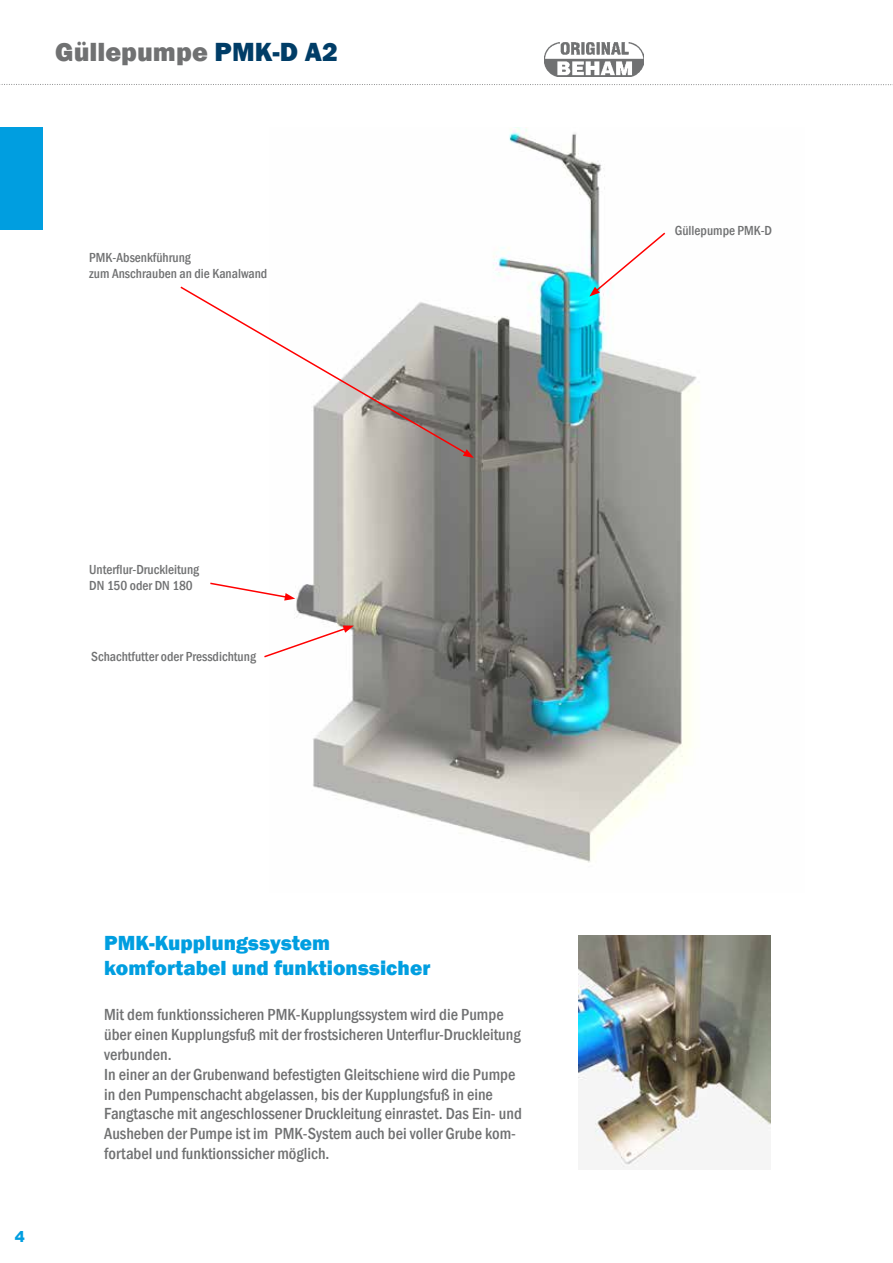
<style>
.page{position:relative;width:893px;height:1263px;background:#fff}
.page>*{position:absolute;margin:0;border:0;box-sizing:border-box;transform-origin:0 0}
.t1{font:800 27px "Franklin Gothic";color:#707172}
.t2{font:800 21px/25.2px "Franklin Gothic";color:#009ee0}
.t3{font:500 condensed 16.5px/19.8px "Franklin Gothic";color:#707172}
.t4{font:900 15px "Arial";color:#009ee0}
.t5{font:500 condensed 13.5px/16.2px "Franklin Gothic";color:#707172}
.s1{color:#003d67}
</style>
<div class="page">
<svg style="left:0;top:84px;width:893px;height:1px"></svg>
<div style="left:0;top:128px;width:43px;height:102px;background:#009ee0"></div>
<img style="left:294px;top:128px;width:403px;height:735px">
<svg style="left:180px;top:285px;width:289px;height:171px"></svg>
<svg style="left:463px;top:449px;width:11px;height:9px"></svg>
<svg style="left:210px;top:582px;width:85px;height:19px"></svg>
<svg style="left:264px;top:625px;width:90px;height:34px"></svg>
<svg style="left:589px;top:231px;width:78px;height:65px"></svg>
<img style="left:544px;top:43px;width:99px;height:34px">
<img style="left:578px;top:935px;width:192px;height:232px">
<h1 class="t1" style="left:55px;top:35px;width:284px">Güllepumpe <span class="s1">PMK-D A2</span></h1>
<p class="t5" style="left:89px;top:249px;width:180px">PMK-Absenkführung<br>zum Anschrauben an die Kanalwand</p>
<p class="t5" style="left:89px;top:561px;width:111px">Unterflur-Druckleitung<br>DN 150 oder DN 180</p>
<p class="t5" style="left:91px;top:648px;width:166px">Schachtfutter oder Pressdichtung</p>
<p class="t4" style="left:15px;top:1225px;width:12px">4</p>
<p class="t2" style="left:104px;top:930px;width:328px">PMK-Kupplungssystem komfortabel und funktionssicher</p>
<p class="t3" style="left:104px;top:1005px;width:419px">Mit dem funktionssicheren PMK-Kupplungssystem wird die Pumpe über einen Kupplungsfuß mit der frostsicheren Unterflur-Druckleitung verbunden.<br>In einer an der Grubenwand befestigten Gleitschiene wird die Pumpe in den Pumpenschacht abgelassen, bis der Kupplungsfuß in eine Fangtasche mit angeschlossener Druckleitung einrastet. Das Ein- und Ausheben der Pumpe ist im PMK-System auch bei voller Grube kom&shy;fortabel und funktionssicher möglich.</p>
<p class="t5" style="left:675px;top:222px;width:99px">Güllepumpe PMK-D</p>
</div>
